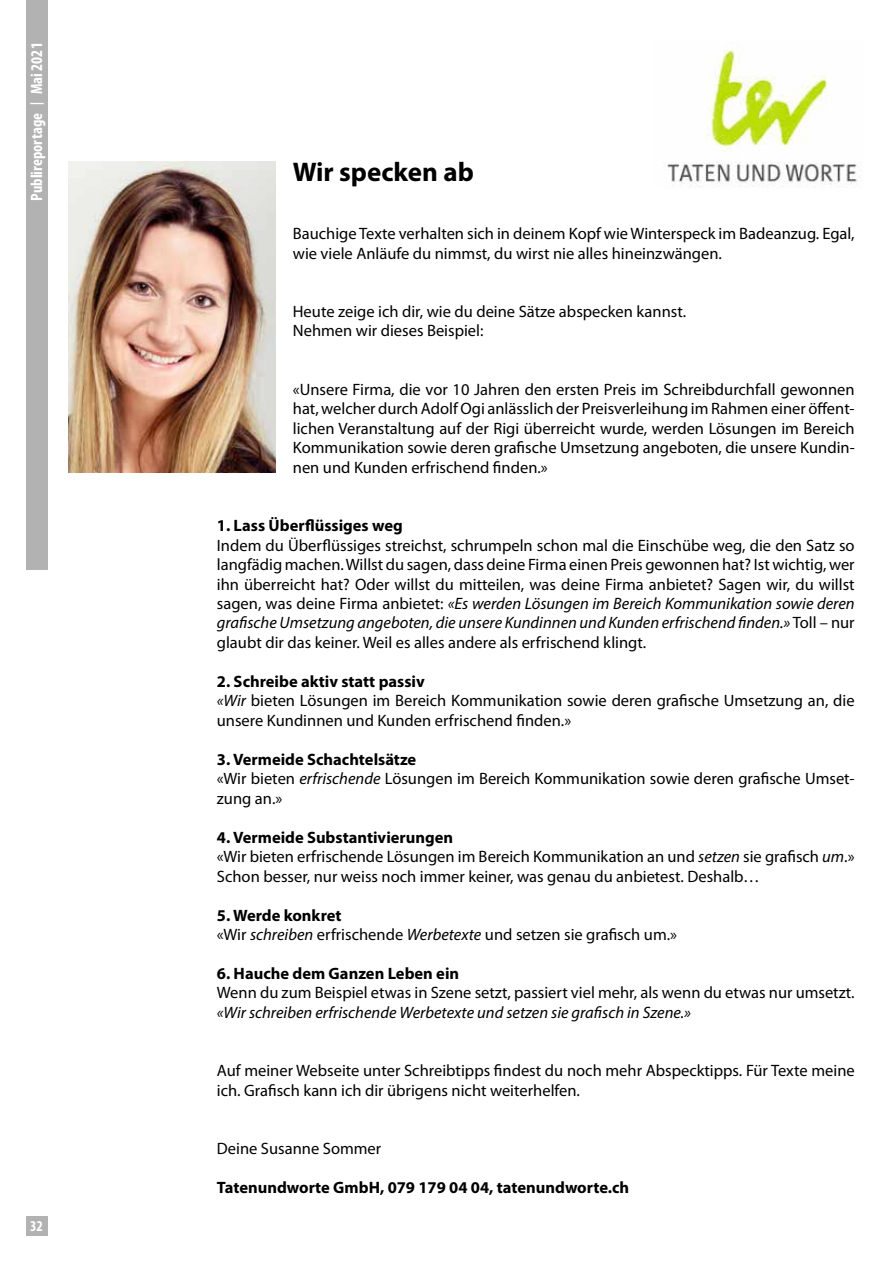
<style>
.page{position:relative;width:893px;height:1263px;background:#fff}
.page>*{position:absolute;margin:0;border:0;box-sizing:border-box;transform-origin:0 0}
.t1{font:700 27px "Myriad Pro";color:#000}
.t2{font:16.5px/19.5px "Myriad Pro";color:#000}
.t3{font:700 16.5px "Myriad Pro";color:#000}
.t4{font:italic 16.5px "Myriad Pro";color:#000}
.t5{font:700 condensed 16.5px "Myriad Pro";color:#fff}
.t6{font:700 condensed 15px "Myriad Pro";color:#fff}
.s1{font-size:13.5px}
.s2{font-style:italic}
.s3{font-weight:700}
</style>
<div class="page">
<div style="left:26px;top:1216px;width:21px;height:19px;background:#b3b2b2"></div>
<div style="left:26px;top:0;width:21px;height:570px;background:#b3b2b2"></div>
<img style="left:667px;top:41px;width:194px;height:146px">
<img style="left:68px;top:161px;width:208px;height:312px">
<p class="t5" style="left:26px;top:201px;width:160px;rotate:-90deg">Publireportage <span class="s1">|</span> Mai 2021</p>
<p class="t6" style="left:30px;top:1216px;width:14px">32</p>
<h1 class="t1" style="left:293px;top:154px;width:182px">Wir specken ab</h1>
<p class="t2" style="left:293px;top:223px;width:563px">Bauchige Texte verhalten sich in deinem Kopf wie Winterspeck im Badeanzug. Egal, wie viele Anläufe du nimmst, du wirst nie alles hineinzwängen.</p>
<p class="t2" style="left:293px;top:301px;width:395px">Heute zeige ich dir, wie du deine Sätze abspecken kannst.<br>Nehmen wir dieses Beispiel:</p>
<p class="t2" style="left:293px;top:379px;width:563px;text-align:justify">«Unsere Firma, die vor 10 Jahren den ersten Preis im Schreibdurchfall gewonnen hat, welcher durch Adolf Ogi anlässlich der Preisverleihung im Rahmen einer öffent&shy;lichen Veranstaltung auf der Rigi überreicht wurde, werden Lösungen im Bereich Kommunikation sowie deren grafische Umsetzung angeboten, die unsere Kundin&shy;nen und Kunden erfrischend finden.»</p>
<p class="t3" style="left:217px;top:515px;width:187px">1. Lass Überflüssiges weg</p>
<p class="t2" style="left:217px;top:535px;width:639px;text-align:justify">Indem du Überflüssiges streichst, schrumpeln schon mal die Einschübe weg, die den Satz so langfädig machen. Willst du sagen, dass deine Firma einen Preis gewonnen hat? Ist wichtig, wer ihn überreicht hat? Oder willst du mitteilen, was deine Firma anbietet? Sagen wir, du willst sagen, was deine Firma anbietet: <span class="s2">«Es werden Lösungen im Bereich Kommunikation sowie deren grafische Umsetzung angeboten, die unsere Kundinnen und Kunden erfrischend finden.»</span> Toll – nur glaubt dir das keiner. Weil es alles andere als erfrischend klingt.</p>
<p class="t2" style="left:217px;top:671px;width:639px"><span class="s3">2. Schreibe aktiv statt passiv<br></span><span class="s2">«Wir</span> bieten Lösungen im Bereich Kommunikation sowie deren grafische Umsetzung an, die unsere Kundinnen und Kunden erfrischend finden.»</p>
<p class="t2" style="left:217px;top:749px;width:639px"><span class="s3">3. Vermeide Schachtelsätze<br></span>«Wir bieten <span class="s2">erfrischende</span> Lösungen im Bereich Kommunikation sowie deren grafische Umset&shy;zung an.»</p>
<p class="t2" style="left:217px;top:827px;width:639px"><span class="s3">4. Vermeide Substantivierungen<br></span>«Wir bieten erfrischende Lösungen im Bereich Kommunikation an und <span class="s2">setzen</span> sie grafisch <span class="s2">um</span>.»<br>Schon besser, nur weiss noch immer keiner, was genau du anbietest. Deshalb…</p>
<p class="t2" style="left:217px;top:905px;width:462px"><span class="s3">5. Werde konkret<br></span>«Wir <span class="s2">schreiben</span> erfrischende <span class="s2">Werbetexte</span> und setzen sie grafisch um.»</p>
<p class="t3" style="left:217px;top:963px;width:244px">6. Hauche dem Ganzen Leben ein</p>
<p class="t2" style="left:217px;top:983px;width:639px">Wenn du zum Beispiel etwas in Szene setzt, passiert viel mehr, als wenn du etwas nur umsetzt.</p>
<p class="t4" style="left:217px;top:1002px;width:476px">«Wir schreiben erfrischende Werbetexte und setzen sie grafisch in Szene.»</p>
<p class="t2" style="left:217px;top:1061px;width:639px">Auf meiner Webseite unter Schreibtipps findest du noch mehr Abspecktipps. Für Texte meine ich. Grafisch kann ich dir übrigens nicht weiterhelfen.</p>
<p class="t2" style="left:217px;top:1139px;width:166px">Deine Susanne Sommer</p>
<p class="t3" style="left:217px;top:1177px;width:414px">Tatenundworte GmbH, 079 179 04 04, tatenundworte.ch</p>
</div>
